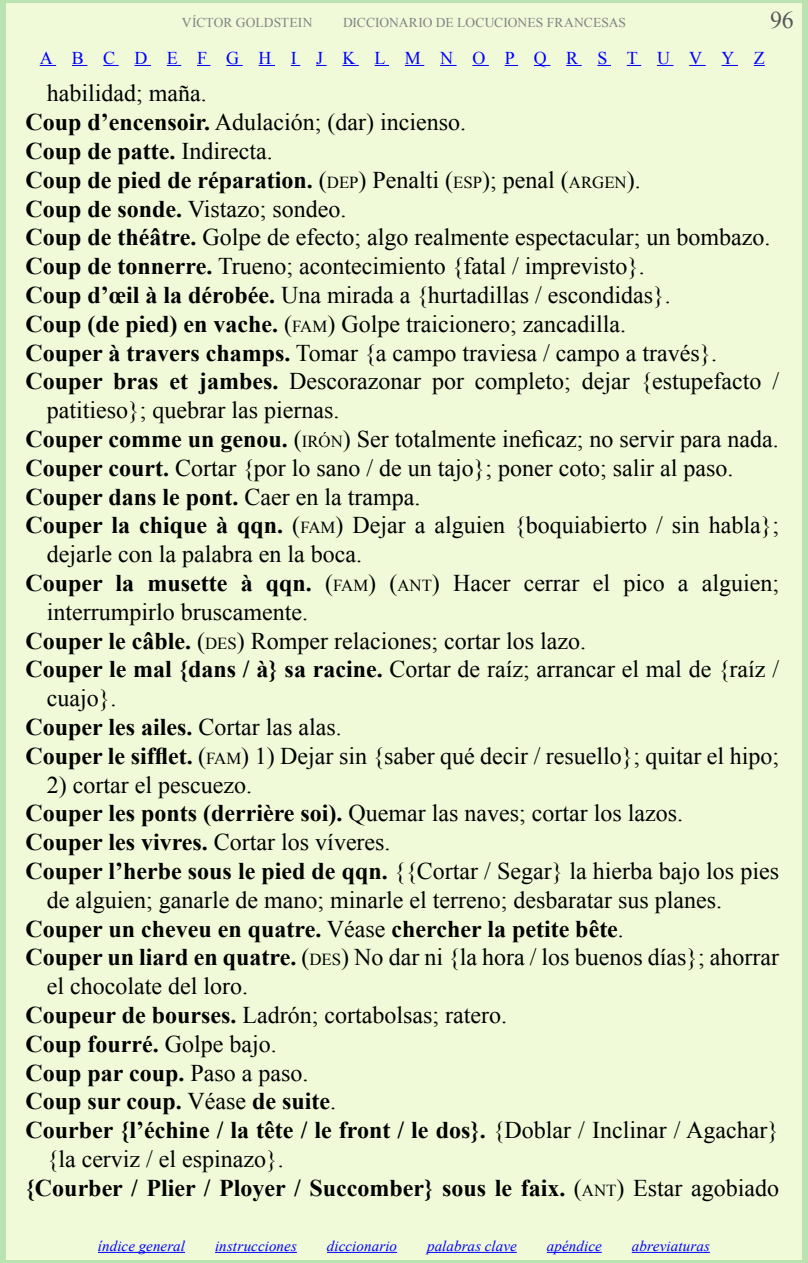
<style>
.page{position:relative;width:808px;height:1263px;background:#f0fad8}
.page>*{position:absolute;margin:0;border:0;box-sizing:border-box;transform-origin:0 0}
.t1{font:24px "Times New Roman";color:#000}
.t2{font:700 24px "Times New Roman";color:#000}
.t3{font:24px "Times New Roman";color:#58595b}
.t4{font:18px "Times New Roman";color:#00f}
.t5{font:italic 15px "Times New Roman";letter-spacing:.005em;color:#00f}
.t6{font:13.5px "Times New Roman";letter-spacing:.005em;color:#808285}
.s1{font-weight:700}
.s2{font-weight:400}
.s3{font-weight:400;font-size:16.8px}
.s4{font-size:16.8px}
</style>
<div class="page">
<svg style="left:40px;top:65px;width:16px;height:1px"></svg>
<svg style="left:72px;top:65px;width:15px;height:1px"></svg>
<svg style="left:103px;top:65px;width:16px;height:1px"></svg>
<svg style="left:135px;top:65px;width:16px;height:1px"></svg>
<svg style="left:167px;top:65px;width:14px;height:1px"></svg>
<svg style="left:197px;top:65px;width:13px;height:1px"></svg>
<svg style="left:226px;top:65px;width:17px;height:1px"></svg>
<svg style="left:259px;top:65px;width:16px;height:1px"></svg>
<svg style="left:342px;top:65px;width:17px;height:1px"></svg>
<svg style="left:375px;top:65px;width:14px;height:1px"></svg>
<svg style="left:405px;top:65px;width:19px;height:1px"></svg>
<svg style="left:440px;top:65px;width:17px;height:1px"></svg>
<svg style="left:472px;top:65px;width:17px;height:1px"></svg>
<svg style="left:505px;top:65px;width:13px;height:1px"></svg>
<svg style="left:534px;top:65px;width:16px;height:1px"></svg>
<svg style="left:566px;top:65px;width:16px;height:1px"></svg>
<svg style="left:597px;top:65px;width:14px;height:1px"></svg>
<svg style="left:627px;top:65px;width:14px;height:1px"></svg>
<svg style="left:657px;top:65px;width:16px;height:1px"></svg>
<svg style="left:689px;top:65px;width:17px;height:1px"></svg>
<svg style="left:721px;top:65px;width:17px;height:1px"></svg>
<hr style="left:98px;top:1252px;width:87px;height:1px;background:#00f">
<hr style="left:215px;top:1252px;width:82px;height:1px;background:#00f">
<hr style="left:327px;top:1252px;width:70px;height:1px;background:#00f">
<hr style="left:427px;top:1252px;width:90px;height:1px;background:#00f">
<hr style="left:547px;top:1252px;width:55px;height:1px;background:#00f">
<hr style="left:632px;top:1252px;width:78px;height:1px;background:#00f">
<p class="t3" style="left:770px;top:4px;width:25px">96</p>
<p class="t6" style="left:182px;top:14px;width:132px">VÍCTOR GOLDSTEIN</p>
<p class="t6" style="left:343px;top:14px;width:284px">DICCIONARIO DE LOCUCIONES FRANCESAS</p>
<p class="t4" style="left:40px;top:45px;width:726px">A B C D E F G H I J K L M N O P Q R S T U V Y Z</p>
<p class="t1" style="left:47px;top:77px;width:161px">habilidad; maña.</p>
<p class="t1" style="left:26px;top:106px;width:442px"><span class="s1">Coup d’encensoir.</span> Adulación; (dar) incienso.</p>
<p class="t2" style="left:26px;top:134px;width:249px">Coup de patte. <span class="s2">Indirecta.</span></p>
<p class="t2" style="left:26px;top:163px;width:617px">Coup de pied de réparation. <span class="s2">(</span><span class="s3">DEP</span><span class="s2">) Penalti (</span><span class="s3">ESP</span><span class="s2">); penal (</span><span class="s3">ARGEN</span><span class="s2">).</span></p>
<p class="t1" style="left:26px;top:192px;width:322px"><span class="s1">Coup de sonde.</span> Vistazo; sondeo.</p>
<p class="t1" style="left:26px;top:221px;width:746px"><span class="s1">Coup de théâtre.</span> Golpe de efecto; algo realmente espectacular; un bombazo.</p>
<p class="t1" style="left:26px;top:250px;width:621px"><span class="s1">Coup de tonnerre.</span> Trueno; acontecimiento {fatal / imprevisto}.</p>
<p class="t1" style="left:26px;top:279px;width:647px"><span class="s1">Coup d’œil à la dérobée.</span> Una mirada a {hurtadillas / escondidas}.</p>
<p class="t1" style="left:26px;top:308px;width:602px"><span class="s1">Coup (de pied) en vache.</span> (<span class="s4">FAM</span>) Golpe traicionero; zancadilla.</p>
<p class="t1" style="left:26px;top:336px;width:693px"><span class="s1">Couper à travers champs.</span> Tomar {a campo traviesa / campo a través}.</p>
<p class="t1" style="left:26px;top:365px;width:755px"><span class="s1">Couper bras et jambes.</span> Descorazonar por completo; dejar {estupefacto /</p>
<p class="t1" style="left:47px;top:394px;width:294px">patitieso}; quebrar las piernas.</p>
<p class="t1" style="left:26px;top:423px;width:755px"><span class="s1">Couper comme un genou.</span> (<span class="s4">IRÓN</span>) Ser totalmente ineficaz; no servir para nada.</p>
<p class="t1" style="left:26px;top:452px;width:709px"><span class="s1">Couper court.</span> Cortar {por lo sano / de un tajo}; poner coto; salir al paso.</p>
<p class="t2" style="left:26px;top:480px;width:396px">Couper dans le pont. <span class="s2">Caer en la trampa.</span></p>
<p class="t1" style="left:26px;top:509px;width:755px"><span class="s1">Couper la chique à qqn.</span> (<span class="s4">FAM</span>) Dejar a alguien {boquiabierto / sin habla};</p>
<p class="t1" style="left:47px;top:538px;width:317px">dejarle con la palabra en la boca.</p>
<p class="t1" style="left:26px;top:567px;width:755px"><span class="s1">Couper la musette à qqn.</span> (<span class="s4">FAM</span>) (<span class="s4">ANT</span>) Hacer cerrar el pico a alguien;</p>
<p class="t1" style="left:47px;top:596px;width:263px">interrumpirlo bruscamente.</p>
<p class="t1" style="left:26px;top:624px;width:562px"><span class="s1">Couper le câble.</span> (<span class="s4">DES</span>) Romper relaciones; cortar los lazo.</p>
<p class="t1" style="left:26px;top:653px;width:755px"><span class="s1">Couper le mal {dans / à} sa racine.</span> Cortar de raíz; arrancar el mal de {raíz /</p>
<p class="t1" style="left:47px;top:682px;width:71px">cuajo}.</p>
<p class="t2" style="left:26px;top:710px;width:318px">Couper les ailes. <span class="s2">Cortar las alas.</span></p>
<p class="t1" style="left:26px;top:740px;width:755px"><span class="s1">Couper le sifflet.</span> (<span class="s4">FAM</span>) 1) Dejar sin {saber qué decir / resuello}; quitar el hipo;</p>
<p class="t1" style="left:47px;top:768px;width:207px">2) cortar el pescuezo.</p>
<p class="t1" style="left:26px;top:797px;width:659px"><span class="s1">Couper les ponts (derrière soi).</span> Quemar las naves; cortar los lazos.</p>
<p class="t1" style="left:26px;top:826px;width:367px"><span class="s1">Couper les vivres.</span> Cortar los víveres.</p>
<p class="t1" style="left:26px;top:855px;width:755px"><span class="s1">Couper l’herbe sous le pied de qqn.</span> {{Cortar / Segar} la hierba bajo los pies</p>
<p class="t1" style="left:47px;top:884px;width:677px">de alguien; ganarle de mano; minarle el terreno; desbaratar sus planes.</p>
<p class="t2" style="left:26px;top:912px;width:600px">Couper un cheveu en quatre. <span class="s2">Véase</span> chercher la petite bête<span class="s2">.</span></p>
<p class="t1" style="left:26px;top:941px;width:755px"><span class="s1">Couper un liard en quatre.</span> (<span class="s4">DES</span>) No dar ni {la hora / los buenos días}; ahorrar</p>
<p class="t1" style="left:47px;top:970px;width:203px">el chocolate del loro.</p>
<p class="t1" style="left:26px;top:999px;width:483px"><span class="s1">Coupeur de bourses.</span> Ladrón; cortabolsas; ratero.</p>
<p class="t2" style="left:26px;top:1027px;width:253px">Coup fourré. <span class="s2">Golpe bajo.</span></p>
<p class="t2" style="left:26px;top:1056px;width:284px">Coup par coup. <span class="s2">Paso a paso.</span></p>
<p class="t2" style="left:26px;top:1085px;width:312px">Coup sur coup. <span class="s2">Véase</span> de suite<span class="s2">.</span></p>
<p class="t2" style="left:26px;top:1113px;width:755px">Courber {l’échine / la tête / le front / le dos}. <span class="s2">{Doblar / Inclinar / Agachar}</span></p>
<p class="t1" style="left:47px;top:1143px;width:238px">{la cerviz / el espinazo}.</p>
<p class="t2" style="left:26px;top:1171px;width:755px">{Courber / Plier / Ployer / Succomber} sous le faix. <span class="s2">(</span><span class="s3">ANT</span><span class="s2">) Estar agobiado</span></p>
<p class="t5" style="left:98px;top:1235px;width:89px">índice general</p>
<p class="t5" style="left:215px;top:1235px;width:83px">instrucciones</p>
<p class="t5" style="left:327px;top:1235px;width:72px">diccionario</p>
<p class="t5" style="left:427px;top:1235px;width:91px">palabras clave</p>
<p class="t5" style="left:547px;top:1235px;width:56px">apéndice</p>
<p class="t5" style="left:632px;top:1235px;width:80px">abreviaturas</p>
</div>
